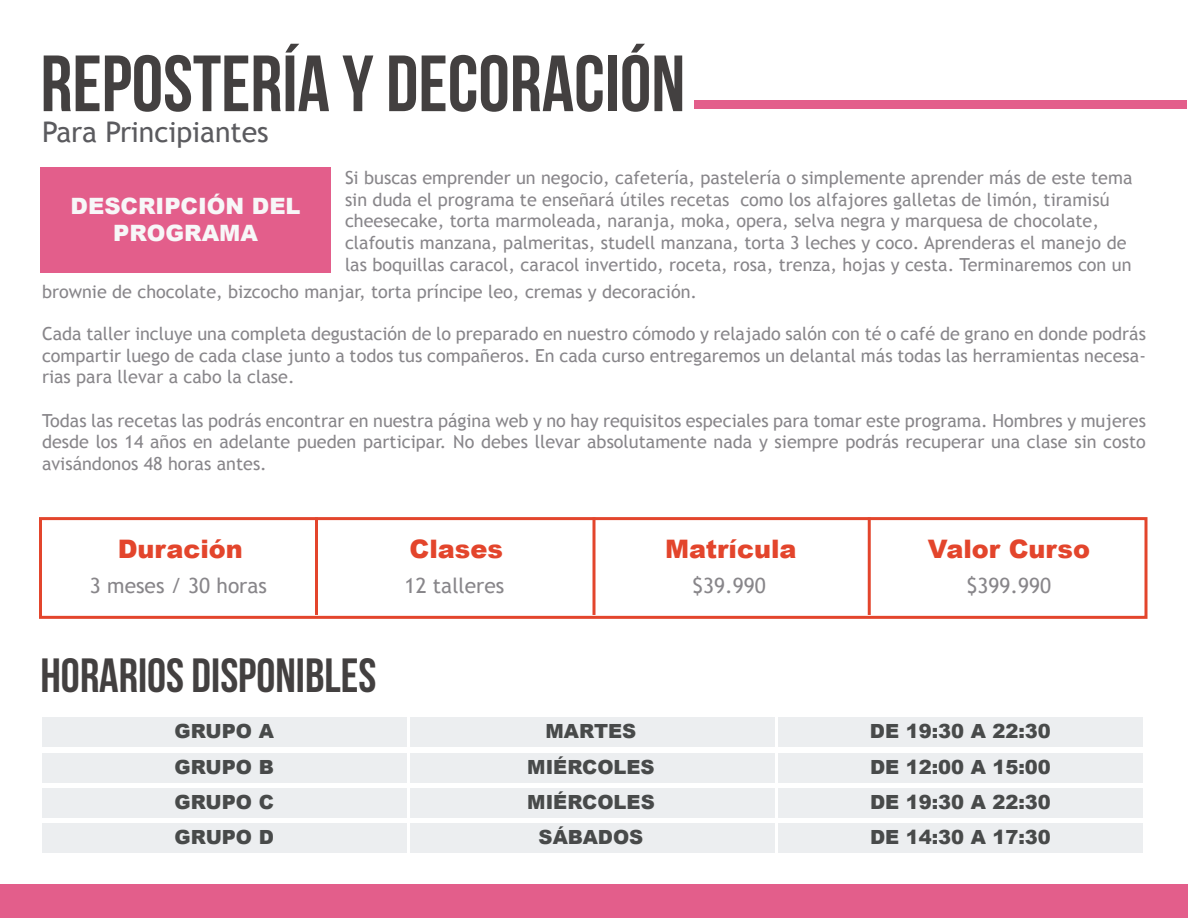
<style>
.page{position:relative;width:1188px;height:918px;background:#fff}
.page>*{position:absolute;margin:0;border:0;box-sizing:border-box;transform-origin:0 0}
.t1{font:79.5px "Bebas Neue";color:#434040}
.t2{font:48px "Bebas Neue";color:#434040}
.t3{font:28.5px "Trebuchet MS";letter-spacing:-.005em;color:#5b5b5f}
.t4{font:900 25.5px "Arial";color:#e3452c}
.t5{font:900 22.5px/27px "Arial";color:#f7f7f8;text-align:center}
.t6{font:21px "Trebuchet MS";color:#88868a}
.t7{font:900 19.5px "Arial";color:#484a4a}
.t8{font:18px/21.6px "Trebuchet MS";color:#88868a;text-align:justify}
</style>
<div class="page">
<div style="left:40px;top:167px;width:291px;height:106px;background:#e35e8b"></div>
<div style="left:0;top:884px;width:1187px;height:34px;background:#e35e8b"></div>
<div style="left:39px;top:517px;width:1109px;height:102px;border:3px solid #e3452c"></div>
<hr style="left:315px;top:517px;width:3px;height:98px;background:#e3452c">
<svg style="left:592px;top:517px;width:4px;height:98px"></svg>
<hr style="left:868px;top:517px;width:3px;height:98px;background:#e3452c">
<div style="left:694px;top:100px;width:493px;height:9px;background:#e35e8b"></div>
<div style="left:42px;top:717px;width:364px;height:30px;background:#eceef0"></div>
<div style="left:42px;top:753px;width:364px;height:29px;background:#eceef0"></div>
<div style="left:42px;top:788px;width:364px;height:30px;background:#eceef0"></div>
<div style="left:42px;top:823px;width:364px;height:30px;background:#eceef0"></div>
<div style="left:410px;top:717px;width:364px;height:30px;background:#eceef0"></div>
<div style="left:410px;top:753px;width:364px;height:29px;background:#eceef0"></div>
<div style="left:410px;top:788px;width:364px;height:30px;background:#eceef0"></div>
<div style="left:410px;top:823px;width:364px;height:30px;background:#eceef0"></div>
<div style="left:778px;top:717px;width:365px;height:30px;background:#eceef0"></div>
<div style="left:778px;top:753px;width:365px;height:29px;background:#eceef0"></div>
<div style="left:778px;top:788px;width:365px;height:30px;background:#eceef0"></div>
<div style="left:778px;top:823px;width:365px;height:30px;background:#eceef0"></div>
<h1 class="t1" style="left:40px;top:40px;width:646px">REPOSTERÍA Y DECORACIÓN</h1>
<h3 class="t3" style="left:42px;top:116px;width:228px">Para Principiantes</h3>
<p class="t5" style="left:71px;top:192px;width:231px">DESCRIPCIÓN DEL<br>PROGRAMA</p>
<p class="t8" style="left:345px;top:167px;width:789px;text-align:left">Si buscas emprender un negocio, cafetería, pastelería o simplemente aprender más de este tema sin duda el programa te enseñará útiles recetas como los alfajores galletas de limón, tiramisú cheesecake, torta marmoleada, naranja, moka, opera, selva negra y marquesa de chocolate, clafoutis manzana, palmeritas, studell manzana, torta 3 leches y coco. Aprenderas el manejo de las boquillas caracol, caracol invertido, roceta, rosa, trenza, hojas y cesta. Terminaremos con un</p>
<p class="t8" style="left:42px;top:281px;width:657px">brownie de chocolate, bizcocho manjar, torta príncipe leo, cremas y decoración.</p>
<p class="t8" style="left:42px;top:323px;width:1105px">Cada taller incluye una completa degustación de lo preparado en nuestro cómodo y relajado salón con té o café de grano en donde podrás compartir luego de cada clase junto a todos tus compañeros. En cada curso entregaremos un delantal más todas las herramientas necesa&shy;rias para llevar a cabo la clase.</p>
<p class="t8" style="left:42px;top:410px;width:1105px">Todas las recetas las podrás encontrar en nuestra página web y no hay requisitos especiales para tomar este programa. Hombres y mujeres desde los 14 años en adelante pueden participar. No debes llevar absolutamente nada y siempre podrás recuperar una clase sin costo avisándonos 48 horas antes.</p>
<h3 class="t4" style="left:118px;top:530px;width:127px">Duración</h3>
<p class="t6" style="left:90px;top:573px;width:179px">3 meses / 30 horas</p>
<h2 class="t2" style="left:40px;top:649px;width:337px">HORARIOS DISPONIBLES</h2>
<h3 class="t4" style="left:410px;top:530px;width:95px">Clases</h3>
<p class="t6" style="left:405px;top:573px;width:101px">12 talleres</p>
<h3 class="t4" style="left:665px;top:530px;width:133px">Matrícula</h3>
<p class="t6" style="left:692px;top:573px;width:75px">$39.990</p>
<h3 class="t4" style="left:928px;top:530px;width:164px">Valor Curso</h3>
<p class="t6" style="left:967px;top:573px;width:86px">$399.990</p>
<p class="t7" style="left:175px;top:717px;width:101px">GRUPO A</p>
<p class="t7" style="left:546px;top:717px;width:92px">MARTES</p>
<p class="t7" style="left:870px;top:717px;width:182px">DE 19:30 A 22:30</p>
<p class="t7" style="left:175px;top:753px;width:101px">GRUPO B</p>
<p class="t7" style="left:527px;top:753px;width:129px">MIÉRCOLES</p>
<p class="t7" style="left:870px;top:753px;width:182px">DE 12:00 A 15:00</p>
<p class="t7" style="left:175px;top:788px;width:101px">GRUPO C</p>
<p class="t7" style="left:527px;top:788px;width:129px">MIÉRCOLES</p>
<p class="t7" style="left:870px;top:788px;width:182px">DE 19:30 A 22:30</p>
<p class="t7" style="left:175px;top:823px;width:101px">GRUPO D</p>
<p class="t7" style="left:539px;top:823px;width:106px">SÁBADOS</p>
<p class="t7" style="left:870px;top:823px;width:182px">DE 14:30 A 17:30</p>
</div>
